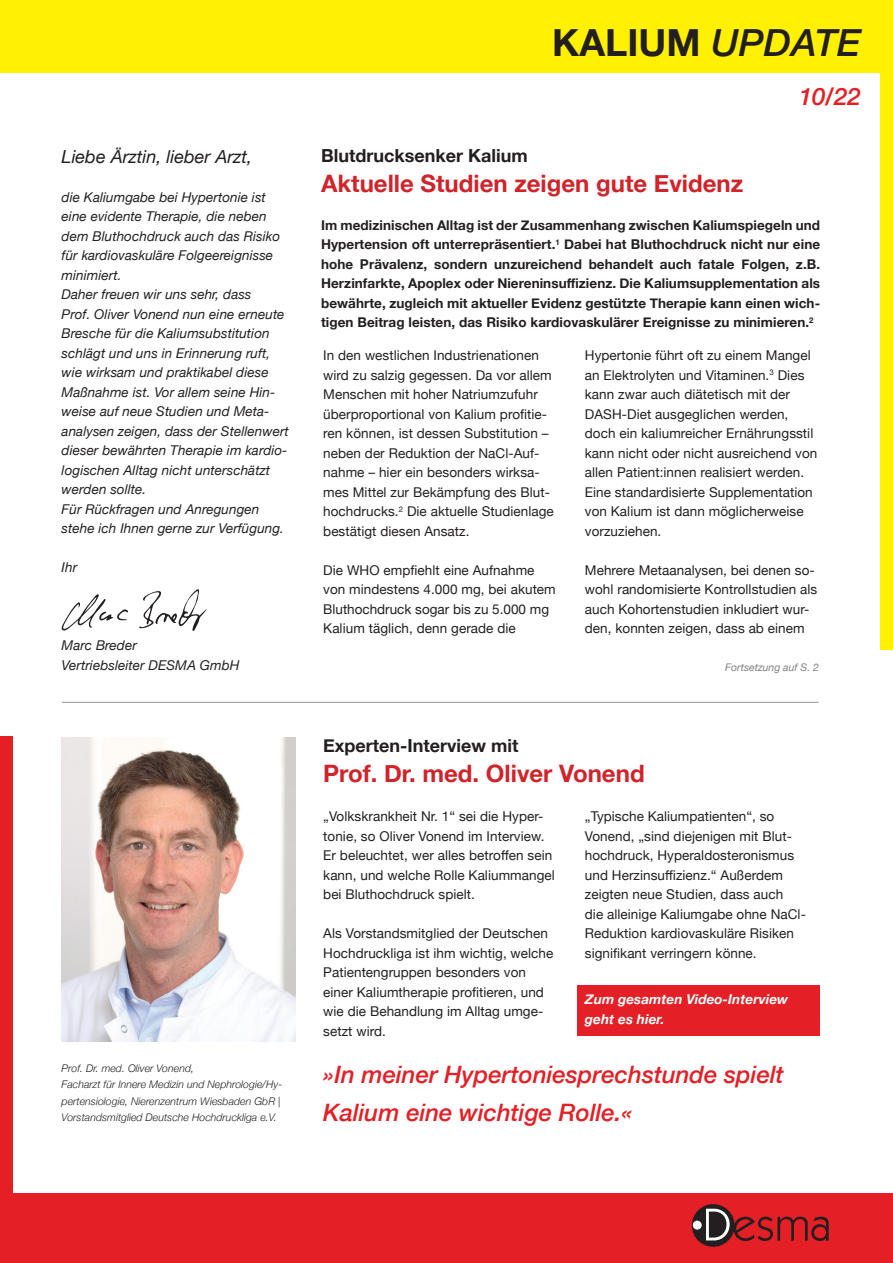
<style>
.page{position:relative;width:893px;height:1263px;background:#fff}
.page>*{position:absolute;margin:0;border:0;box-sizing:border-box;transform-origin:0 0}
.t1{font:700 37.65px "Helvetica Neue LT Std";color:#231f20}
.t2{font:italic 500 24px/37.5px "Helvetica Neue";color:#e41f25}
.t3{font:700 24px "Helvetica Neue";color:#d1232a}
.t4{font:italic 500 24px "Helvetica Neue LT Std";color:#e41f25}
.t5{font:700 18px "Helvetica Neue";color:#231f20}
.t6{font:italic 18px "Helvetica Neue";color:#231f20}
.t7{font:13.5px/19.5px "Helvetica Neue";letter-spacing:.005em;color:#231f20}
.t8{font:italic 13.5px/19.5px "Helvetica Neue";letter-spacing:.005em;color:#231f20}
.t9{font:700 13.5px/19.5px "Helvetica Neue";letter-spacing:.005em;color:#231f20;text-align:justify}
.t10{font:italic 700 13.5px/19.5px "Helvetica Neue";letter-spacing:.005em;color:#fff}
.t11{font:italic 300 10.5px/16.5px "Helvetica Neue";letter-spacing:.005em;color:#231f20}
.t12{font:italic 10.5px "Helvetica Neue";color:#808285}
.s1{font-weight:500;font-style:italic}
</style>
<div class="page">
<div style="left:0;top:0;width:893px;height:73px;background:#fff101"></div>
<svg style="left:61px;top:594px;width:67px;height:37px"></svg>
<svg style="left:139px;top:589px;width:68px;height:42px"></svg>
<div style="left:0;top:737px;width:13px;height:526px;background:#e41f25"></div>
<div style="left:0;top:1193px;width:893px;height:70px;background:#e41f25"></div>
<svg style="left:692px;top:1204px;width:137px;height:43px"></svg>
<div style="left:880px;top:0;width:13px;height:650px;background:#fff101"></div>
<img style="left:62px;top:738px;width:234px;height:303px">
<hr style="left:62px;top:702px;width:757px;height:1px;background:#939598">
<div style="left:577px;top:985px;width:242px;height:51px;background:#e41f25"></div>
<h3 class="t6" style="left:62px;top:143px;width:192px">Liebe Ärztin, lieber Arzt,</h3>
<p class="t8" style="left:62px;top:188px;width:229px">die Kaliumgabe bei Hypertonie ist eine evidente Therapie, die neben dem Bluthochdruck auch das Risiko für kardiovaskuläre Folgeereignisse minimiert.<br>Daher freuen wir uns sehr, dass<br>Prof. Oliver Vonend nun eine erneute<br>Bresche für die Kaliumsubstitution schlägt und uns in Erinnerung ruft, wie wirksam und praktikabel diese<br>Maßnahme ist. Vor allem seine Hin&shy;weise auf neue Studien und Meta&shy;analysen zeigen, dass der Stellenwert dieser bewährten Therapie im kardio&shy;logischen Alltag nicht unterschätzt werden sollte.<br>Für Rückfragen und Anregungen stehe ich Ihnen gerne zur Verfügung.</p>
<p class="t8" style="left:62px;top:558px;width:17px">Ihr</p>
<p class="t8" style="left:62px;top:637px;width:179px">Marc Breder<br>Vertriebsleiter DESMA GmbH</p>
<p class="t11" style="left:62px;top:1059px;width:222px">Prof. Dr. med. Oliver Vonend,<br>Facharzt für Innere Medizin und Nephrologie/Hy&shy;pertensiologie, Nierenzentrum Wiesbaden GbR | Vorstandsmitglied Deutsche Hochdruckliga e.V.</p>
<h1 class="t1" style="left:552px;top:19px;width:310px">KALIUM <span class="s1">UPDATE</span></h1>
<h2 class="t4" style="left:799px;top:82px;width:63px">10/22</h2>
<h3 class="t5" style="left:321px;top:142px;width:208px">Blutdrucksenker Kalium</h3>
<h2 class="t3" style="left:321px;top:165px;width:424px">Aktuelle Studien zeigen gute Evidenz</h2>
<p class="t9" style="left:321px;top:216px;width:501px">Im medizinischen Alltag ist der Zusammenhang zwischen Kaliumspiegeln und Hypertension oft unterrepräsentiert.<sup>1</sup> Dabei hat Bluthochdruck nicht nur eine hohe Prävalenz, sondern unzureichend behandelt auch fatale Folgen, z.B.<br>Herzinfarkte, Apoplex oder Niereninsuffizienz. Die Kaliumsupplementation als bewährte, zugleich mit aktueller Evidenz gestützte Therapie kann einen wich&shy;tigen Beitrag leisten, das Risiko kardiovaskulärer Ereignisse zu minimieren.<sup>2</sup></p>
<p class="t7" style="left:585px;top:347px;width:234px">Hypertonie führt oft zu einem Mangel an Elektrolyten und Vitaminen.<sup>3</sup> Dies kann zwar auch diätetisch mit der DASH-Diet ausgeglichen werden, doch ein kaliumreicher Ernährungsstil kann nicht oder nicht ausreichend von allen Patient:innen realisiert werden.<br>Eine standardisierte Supplementation von Kalium ist dann möglicherweise vorzuziehen.</p>
<p class="t7" style="left:585px;top:561px;width:234px">Mehrere Metaanalysen, bei denen so&shy;wohl randomisierte Kontrollstudien als auch Kohortenstudien inkludiert wur&shy;den, konnten zeigen, dass ab einem</p>
<p class="t7" style="left:323px;top:347px;width:232px">In den westlichen Industrienationen wird zu salzig gegessen. Da vor allem Menschen mit hoher Natriumzufuhr überproportional von Kalium profitie&shy;ren können, ist dessen Substitution – neben der Reduktion der NaCl-Auf&shy;nahme – hier ein besonders wirksa&shy;mes Mittel zur Bekämpfung des Blut&shy;hochdrucks.<sup>2</sup> Die aktuelle Studienlage bestätigt diesen Ansatz.</p>
<p class="t7" style="left:323px;top:561px;width:234px">Die WHO empfiehlt eine Aufnahme von mindestens 4.000 mg, bei akutem Bluthochdruck sogar bis zu 5.000 mg Kalium täglich, denn gerade die</p>
<h3 class="t5" style="left:323px;top:731px;width:197px">Experten-Interview mit</h3>
<h2 class="t3" style="left:323px;top:754px;width:323px">Prof. Dr. med. Oliver Vonend</h2>
<p class="t12" style="left:725px;top:660px;width:95px">Fortsetzung auf S. 2</p>
<p class="t7" style="left:323px;top:807px;width:233px">„Volkskrankheit Nr. 1“ sei die Hyper&shy;tonie, so Oliver Vonend im Interview.<br>Er beleuchtet, wer alles betroffen sein kann, und welche Rolle Kaliummangel bei Bluthochdruck spielt.</p>
<p class="t7" style="left:323px;top:924px;width:232px">Als Vorstandsmitglied der Deutschen<br>Hochdruckliga ist ihm wichtig, welche<br>Patientengruppen besonders von einer Kaliumtherapie profitieren, und wie die Behandlung im Alltag umge&shy;setzt wird.</p>
<p class="t7" style="left:585px;top:807px;width:223px">„Typische Kaliumpatienten“, so Vonend, „sind diejenigen mit Blut&shy;hochdruck, Hyperaldosteronismus und Herzinsuffizienz.“ Außerdem zeigten neue Studien, dass auch<br>die alleinige Kaliumgabe ohne NaCl-Reduktion kardiovaskuläre Risiken signifikant verringern könne.</p>
<p class="t10" style="left:585px;top:990px;width:205px">Zum gesamten Video-Interview geht es hier.</p>
<h2 class="t2" style="left:323px;top:1054px;width:462px">»In meiner Hypertoniesprechstunde spielt<br>Kalium eine wichtige Rolle.«</h2>
</div>
